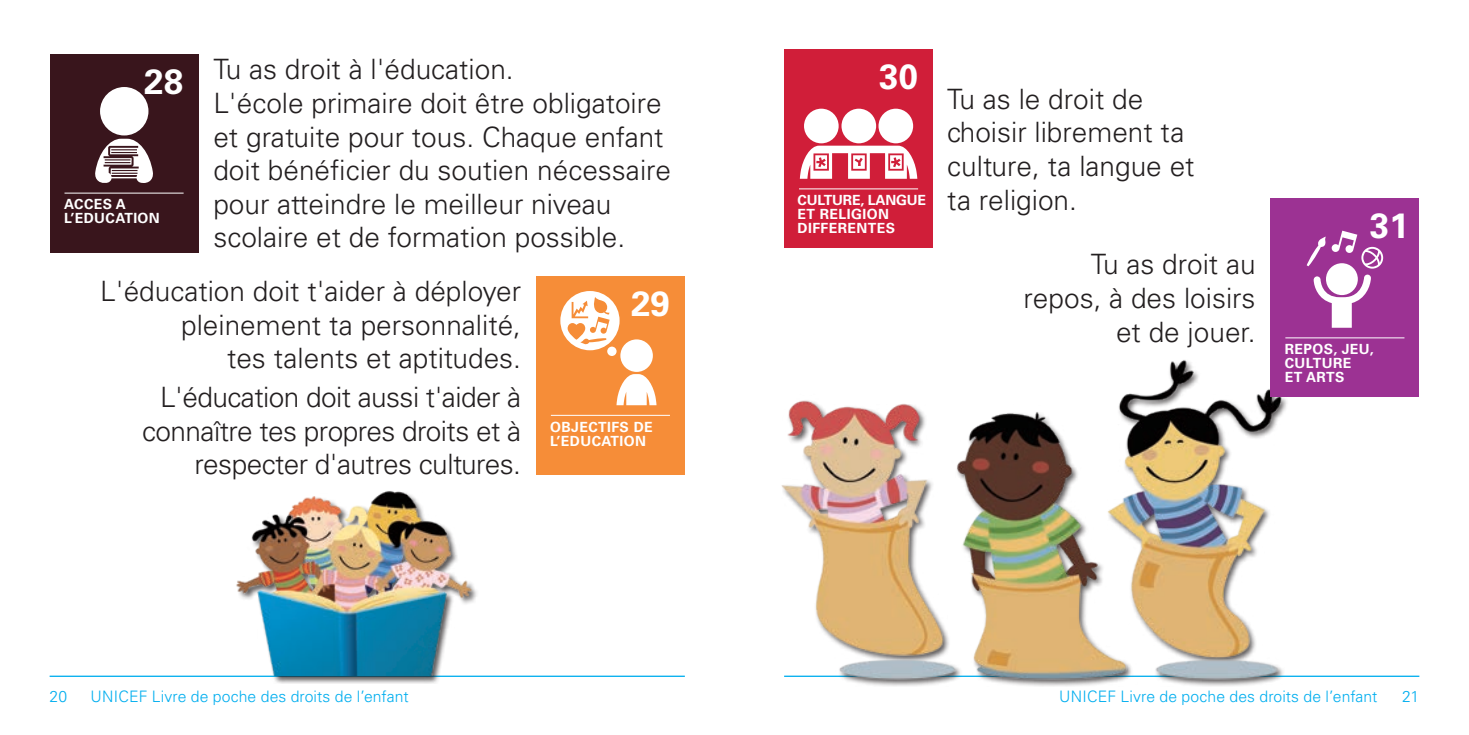
<style>
.page{position:relative;width:1469px;height:735px;background:#fff}
.page>*{position:absolute;margin:0;border:0;box-sizing:border-box;transform-origin:0 0}
.t1{font:700 35px "Univers LT Std";color:#fff}
.t2{font:300 28px/33.6px "Univers LT Std";color:#231f20}
.t3{font:300 28px/33.6px "Univers LT Std";letter-spacing:-.02em;color:#231f20;text-align:right}
.t4{font:300 15.75px "Univers LT Std";letter-spacing:.01em;color:#00aeef}
.Kaestchen{font:700 14px/14px "Univers LT Std";letter-spacing:.03em;color:#fff}
</style>
<div class="page">
<hr style="left:50px;top:675px;width:635px;height:1px;background:#00aeef">
<hr style="left:784px;top:675px;width:635px;height:1px;background:#00aeef">
<div style="left:235px;top:489px;width:244px;height:194px;background:#231f20;opacity:.75"></div>
<img style="left:235px;top:489px;width:241px;height:186px">
<img style="left:781px;top:360px;width:535px;height:326px">
<div style="left:50px;top:54px;width:148px;height:198px;background:#39151c"></div>
<hr style="left:64px;top:192px;width:120px;height:1px;background:#fff">
<div style="left:100px;top:87px;width:48px;height:48px;background:#fff;border-radius:50%"></div>
<svg style="left:95px;top:139px;width:58px;height:44px"></svg>
<div style="left:536px;top:276px;width:149px;height:198px;background:#f68d38"></div>
<hr style="left:551px;top:414px;width:119px;height:1px;background:#fff">
<div style="left:620px;top:339px;width:33px;height:33px;background:#fff;border-radius:50%"></div>
<svg style="left:616px;top:374px;width:40px;height:31px"></svg>
<div style="left:607px;top:346px;width:9px;height:10px;background:#fff;border-radius:50%"></div>
<svg style="left:560px;top:291px;width:59px;height:59px"></svg>
<div style="left:784px;top:50px;width:149px;height:198px;background:#d01e39"></div>
<hr style="left:799px;top:188px;width:119px;height:1px;background:#fff">
<div style="left:804px;top:109px;width:34px;height:34px;background:#fff;border-radius:50%"></div>
<div style="left:841px;top:109px;width:35px;height:34px;background:#fff;border-radius:50%"></div>
<div style="left:878px;top:109px;width:35px;height:34px;background:#fff;border-radius:50%"></div>
<svg style="left:799px;top:146px;width:118px;height:33px"></svg>
<div style="left:1270px;top:198px;width:149px;height:199px;background:#9c3293"></div>
<hr style="left:1285px;top:337px;width:119px;height:1px;background:#fff">
<div style="left:1325px;top:263px;width:32px;height:32px;background:#fff;border-radius:50%"></div>
<svg style="left:1313px;top:274px;width:57px;height:53px"></svg>
<svg style="left:1331px;top:230px;width:52px;height:38px"></svg>
<svg style="left:1306px;top:237px;width:19px;height:29px"></svg>
<p class="t2" style="left:213px;top:52px;width:459px">Tu as droit à l'éducation.<br>L'école primaire doit être obligatoire et gratuite pour tous. Chaque enfant doit bénéficier du soutien nécessaire pour atteindre le meilleur niveau scolaire et de formation possible.</p>
<p class="t2" style="left:100px;top:274px;width:422px;text-align:right">L'éducation doit t'aider à déployer pleinement ta personnalité,<br>tes talents et aptitudes.</p>
<p class="t3" style="left:142px;top:380px;width:380px">L'éducation doit aussi t'aider à connaître tes propres droits et à respecter d'autres cultures.</p>
<p class="t1" style="left:144px;top:61px;width:40px">28</p>
<p class="Kaestchen" style="left:64px;top:197px;width:97px">ACCES A<br>L’EDUCATION</p>
<p class="t1" style="left:631px;top:283px;width:40px">29</p>
<p class="Kaestchen" style="left:550px;top:419px;width:104px">OBJECTIFS DE<br>L’EDUCATION</p>
<p class="t1" style="left:879px;top:56px;width:40px">30</p>
<p class="Kaestchen" style="left:797px;top:193px;width:130px">CULTURE, LANGUE<br>ET RELIGION<br>DIFFERENTES</p>
<p class="t2" style="left:947px;top:82px;width:249px">Tu as le droit de choisir librement ta culture, ta langue et ta religion.</p>
<p class="t2" style="left:1023px;top:247px;width:233px;text-align:right">Tu as droit au repos, à des loisirs et de jouer.</p>
<p class="t1" style="left:1369px;top:205px;width:40px">31</p>
<p class="Kaestchen" style="left:1284px;top:342px;width:90px">REPOS, JEU,<br>CULTURE<br>ET ARTS</p>
<p class="t4" style="left:50px;top:686px;width:19px">20</p>
<p class="t4" style="left:91px;top:686px;width:320px">UNICEF Livre de poche des droits de l’enfant</p>
<p class="t4" style="left:1059px;top:686px;width:320px">UNICEF Livre de poche des droits de l’enfant</p>
<p class="t4" style="left:1401px;top:686px;width:19px">21</p>
</div>
